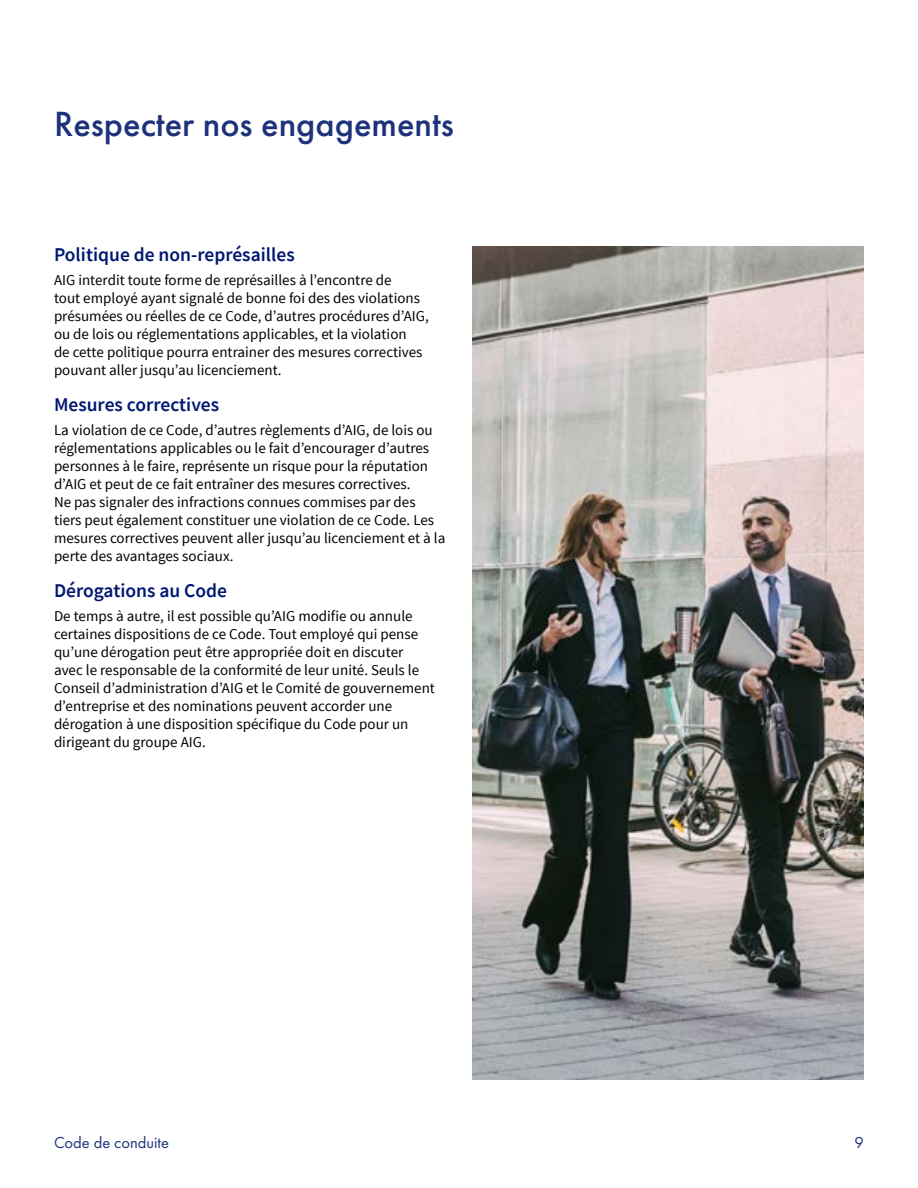
<style>
.page{position:relative;width:918px;height:1188px;background:#fff}
.page>*{position:absolute;margin:0;border:0;box-sizing:border-box;transform-origin:0 0}
.t1{font:500 36.3px "Futura PT";color:#1d327b}
.H2_Body_Copy_Titles{font:600 19.5px "Source Sans Pro";color:#001871}
.t2{font:16.5px "Futura PT";color:#1d327b}
.P_Body_Copy{font:15px/18px "Source Sans Pro";color:#000}
</style>
<div class="page">
<img style="left:472px;top:246px;width:392px;height:834px">
<h1 class="t1" style="left:54px;top:102px;width:402px">Respecter nos engagements</h1>
<h2 class="H2_Body_Copy_Titles" style="left:54px;top:242px;width:242px">Politique de non-représailles</h2>
<p class="P_Body_Copy" style="left:54px;top:271px;width:376px">AIG interdit toute forme de représailles à l’encontre de<br>tout employé ayant signalé de bonne foi des des violations présumées ou réelles de ce Code, d’autres procédures d’AIG, ou de lois ou réglementations applicables, et la violation<br>de cette politique pourra entrainer des mesures correctives pouvant aller jusqu’au licenciement.</p>
<h2 class="H2_Body_Copy_Titles" style="left:54px;top:392px;width:167px">Mesures correctives</h2>
<p class="P_Body_Copy" style="left:54px;top:421px;width:393px">La violation de ce Code, d’autres règlements d’AIG, de lois ou réglementations applicables ou le fait d’encourager d’autres personnes à le faire, représente un risque pour la réputation d’AIG et peut de ce fait entraîner des mesures correctives.<br>Ne pas signaler des infractions connues commises par des tiers peut également constituer une violation de ce Code. Les mesures correctives peuvent aller jusqu’au licenciement et à la perte des avantages sociaux.</p>
<h2 class="H2_Body_Copy_Titles" style="left:54px;top:578px;width:175px">Dérogations au Code</h2>
<p class="P_Body_Copy" style="left:54px;top:607px;width:382px">De temps à autre, il est possible qu’AIG modifie ou annule certaines dispositions de ce Code. Tout employé qui pense qu’une dérogation peut être appropriée doit en discuter avec le responsable de la conformité de leur unité. Seuls le Conseil d’administration d’AIG et le Comité de gouvernement d’entreprise et des nominations peuvent accorder une dérogation à une disposition spécifique du Code pour un dirigeant du groupe AIG.</p>
<p class="t2" style="left:54px;top:1133px;width:117px">Code de conduite</p>
<p class="t2" style="left:855px;top:1133px;width:11px">9</p>
</div>
